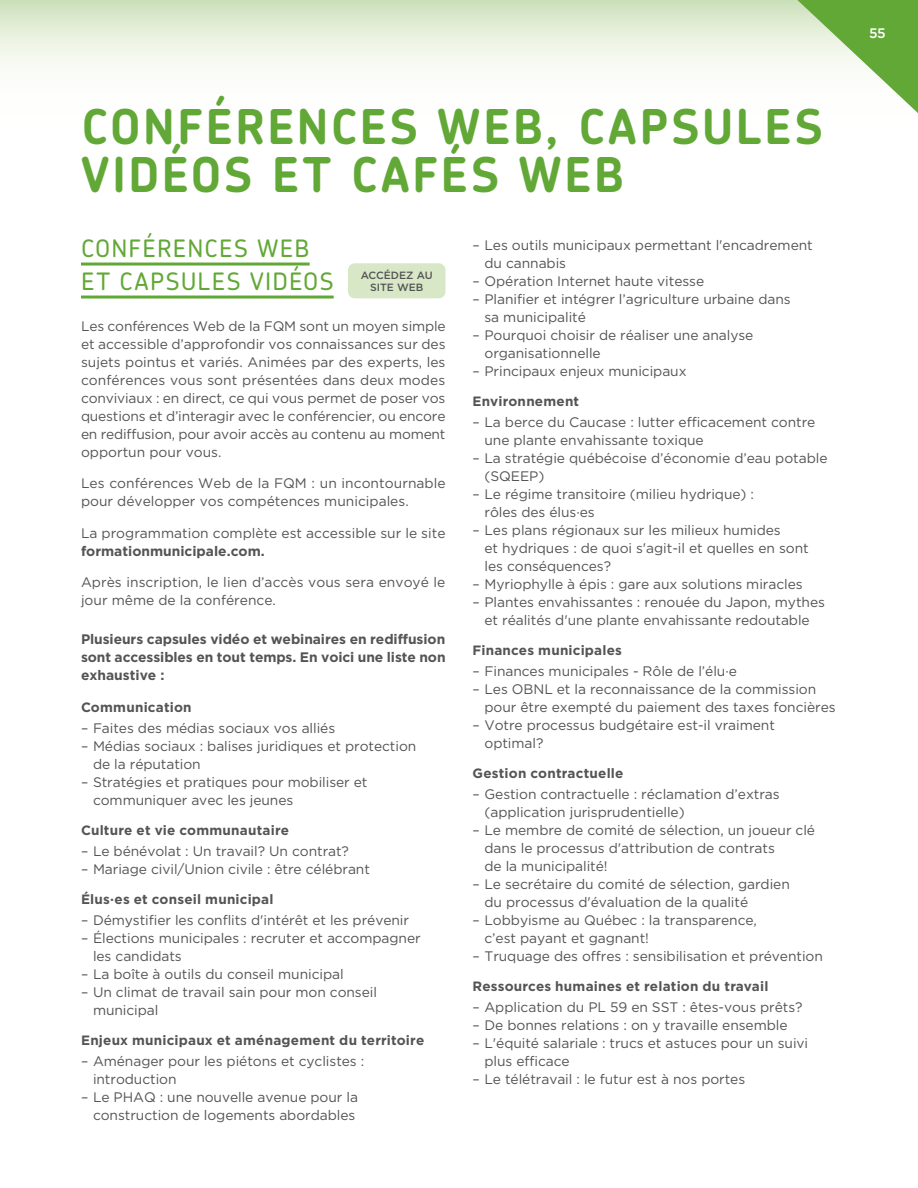
<style>
.page{position:relative;width:918px;height:1188px;background:#fff}
.page>*{position:absolute;margin:0;border:0;box-sizing:border-box;transform-origin:0 0}
.Titres_N2{font:700 48px/48px "Chevin";letter-spacing:.055em;color:#62a836}
.Cours___Catégories{font:500 24px/33px "Chevin";letter-spacing:.055em;color:#62a836}
.Texte___Justifié{font:13.8px/18px "Gotham";letter-spacing:-.005em;color:#545455}
.Texte___Justifié-2{font:700 13.8px/18px "Gotham";letter-spacing:-.005em;color:#545455;text-align:justify}
.t1{font:500 13.8px "Gotham";color:#fff}
.Titres_N4{font:700 13.5px "Gotham";letter-spacing:.015em;color:#545455}
.Titres_N2-2{font:500 10.5px/12.6px "Gotham";color:#545455;text-align:center}
.s1{font-weight:700}
</style>
<div class="page">
<svg style="left:0;top:0;width:778px;height:67px"></svg>
<hr style="left:81px;top:263px;width:229px;height:3px;background:#62a836">
<hr style="left:81px;top:296px;width:253px;height:3px;background:#62a836">
<div style="left:348px;top:263px;width:98px;height:35px;background:#d8e7c6;border-radius:7px"></div>
<svg style="left:778px;top:0;width:140px;height:113px"></svg>
<p class="Titres_N2" style="left:82px;top:102px;width:743px">CONFÉRENCES WEB, CAPSULES<br>VIDÉOS ET CAFÉS WEB</p>
<p class="Cours___Catégories" style="left:81px;top:232px;width:254px">CONFÉRENCES WEB<br>ET CAPSULES VIDÉOS</p>
<p class="Texte___Justifié" style="left:81px;top:317px;width:366px;text-align:justify">Les conférences Web de la FQM sont un moyen simple et accessible d’approfondir vos connaissances sur des sujets pointus et variés. Animées par des experts, les conférences vous sont présentées dans deux modes conviviaux : en direct, ce qui vous permet de poser vos questions et d’interagir avec le conférencier, ou encore en rediffusion, pour avoir accès au contenu au moment opportun pour vous.</p>
<p class="Texte___Justifié" style="left:81px;top:474px;width:366px">Les conférences Web de la FQM : un incontournable pour développer vos compétences municipales.</p>
<p class="Texte___Justifié" style="left:81px;top:524px;width:366px">La programmation complète est accessible sur le site <span class="s1">formationmunicipale.com.</span></p>
<p class="Texte___Justifié" style="left:81px;top:573px;width:366px">Après inscription, le lien d’accès vous sera envoyé le jour même de la conférence.</p>
<p class="Texte___Justifié-2" style="left:81px;top:629px;width:366px">Plusieurs capsules vidéo et webinaires en rediffusion sont accessibles en tout temps. En voici une liste non exhaustive :</p>
<p class="Titres_N4" style="left:81px;top:699px;width:112px">Communication</p>
<p class="Texte___Justifié" style="left:81px;top:719px;width:256px">– Faites des médias sociaux vos alliés</p>
<p class="Texte___Justifié" style="left:93px;top:737px;width:325px;text-indent:-12px">– Médias sociaux : balises juridiques et protection de la réputation</p>
<p class="Texte___Justifié" style="left:93px;top:773px;width:276px;text-indent:-12px">– Stratégies et pratiques pour mobiliser et communiquer avec les jeunes</p>
<p class="Titres_N4" style="left:81px;top:822px;width:210px">Culture et vie communautaire</p>
<p class="Texte___Justifié" style="left:81px;top:842px;width:270px">– Le bénévolat : Un travail? Un contrat?</p>
<p class="Texte___Justifié" style="left:81px;top:860px;width:290px">– Mariage civil/Union civile : être célébrant</p>
<p class="Titres_N4" style="left:81px;top:891px;width:194px">Élus·es et conseil municipal</p>
<p class="Texte___Justifié" style="left:81px;top:911px;width:330px">– Démystifier les conflits d'intérêt et les prévenir</p>
<p class="Texte___Justifié" style="left:93px;top:929px;width:329px;text-indent:-12px">– Élections municipales : recruter et accompagner les candidats</p>
<p class="Texte___Justifié" style="left:81px;top:965px;width:264px">– La boîte à outils du conseil municipal</p>
<p class="Texte___Justifié" style="left:93px;top:983px;width:286px;text-indent:-12px">– Un climat de travail sain pour mon conseil municipal</p>
<p class="Titres_N4" style="left:81px;top:1032px;width:345px">Enjeux municipaux et aménagement du territoire</p>
<p class="Texte___Justifié" style="left:93px;top:1052px;width:273px;text-indent:-12px">– Aménager pour les piétons et cyclistes : introduction</p>
<p class="Texte___Justifié" style="left:81px;top:1088px;width:279px;text-align:right">– Le PHAQ : une nouvelle avenue pour la construction de logements abordables</p>
<p class="Titres_N2-2" style="left:361px;top:268px;width:73px">ACCÉDEZ AU<br>SITE WEB</p>
<p class="Texte___Justifié" style="left:484px;top:236px;width:330px;text-indent:-12px">– Les outils municipaux permettant l'encadrement du cannabis</p>
<p class="Texte___Justifié" style="left:472px;top:272px;width:233px">– Opération Internet haute vitesse</p>
<p class="Texte___Justifié" style="left:484px;top:290px;width:308px;text-indent:-12px">– Planifier et intégrer l’agriculture urbaine dans sa municipalité</p>
<p class="Texte___Justifié" style="left:484px;top:326px;width:270px;text-indent:-12px">– Pourquoi choisir de réaliser une analyse organisationnelle</p>
<p class="Texte___Justifié" style="left:472px;top:362px;width:216px">– Principaux enjeux municipaux</p>
<p class="Titres_N4" style="left:472px;top:393px;width:108px">Environnement</p>
<p class="Texte___Justifié" style="left:484px;top:413px;width:332px;text-indent:-12px">– La berce du Caucase : lutter efficacement contre une plante envahissante toxique</p>
<p class="Texte___Justifié" style="left:484px;top:449px;width:345px;text-indent:-12px">– La stratégie québécoise d’économie d’eau potable (SQEEP)</p>
<p class="Texte___Justifié" style="left:484px;top:485px;width:271px;text-indent:-12px">– Le régime transitoire (milieu hydrique) : rôles des élus·es</p>
<p class="Texte___Justifié" style="left:484px;top:521px;width:326px;text-indent:-12px">– Les plans régionaux sur les milieux humides<br>et hydriques : de quoi s'agit-il et quelles en sont les conséquences?</p>
<p class="Texte___Justifié" style="left:472px;top:575px;width:332px">– Myriophylle à épis : gare aux solutions miracles</p>
<p class="Texte___Justifié" style="left:472px;top:593px;width:354px;text-align:center">– Plantes envahissantes : renouée du Japon, mythes et réalités d'une plante envahissante redoutable</p>
<p class="Titres_N4" style="left:472px;top:642px;width:151px">Finances municipales</p>
<p class="Texte___Justifié" style="left:472px;top:662px;width:266px">– Finances municipales - Rôle de l’élu·e</p>
<p class="Texte___Justifié" style="left:484px;top:680px;width:353px;text-indent:-12px">– Les OBNL et la reconnaissance de la commission pour être exempté du paiement des taxes foncières</p>
<p class="Texte___Justifié" style="left:484px;top:716px;width:292px;text-indent:-12px">– Votre processus budgétaire est-il vraiment optimal?</p>
<p class="Titres_N4" style="left:472px;top:765px;width:153px">Gestion contractuelle</p>
<p class="Texte___Justifié" style="left:484px;top:785px;width:297px;text-indent:-12px">– Gestion contractuelle : réclamation d’extras (application jurisprudentielle)</p>
<p class="Texte___Justifié" style="left:484px;top:821px;width:332px;text-indent:-12px">– Le membre de comité de sélection, un joueur clé dans le processus d'attribution de contrats<br>de la municipalité!</p>
<p class="Texte___Justifié" style="left:484px;top:875px;width:307px;text-indent:-12px">– Le secrétaire du comité de sélection, gardien du processus d'évaluation de la qualité</p>
<p class="Texte___Justifié" style="left:484px;top:911px;width:274px;text-indent:-12px">– Lobbyisme au Québec : la transparence, c’est payant et gagnant!</p>
<p class="Texte___Justifié" style="left:472px;top:947px;width:352px">– Truquage des offres : sensibilisation et prévention</p>
<p class="Titres_N4" style="left:472px;top:978px;width:298px">Ressources humaines et relation du travail</p>
<p class="Texte___Justifié" style="left:472px;top:998px;width:332px">– Application du PL 59 en SST : êtes-vous prêts?</p>
<p class="Texte___Justifié" style="left:472px;top:1016px;width:317px">– De bonnes relations : on y travaille ensemble</p>
<p class="Texte___Justifié" style="left:484px;top:1034px;width:325px;text-indent:-12px">– L'équité salariale : trucs et astuces pour un suivi plus efficace</p>
<p class="Texte___Justifié" style="left:472px;top:1070px;width:274px">– Le télétravail : le futur est à nos portes</p>
<p class="t1" style="left:869px;top:25px;width:18px">55</p>
</div>
